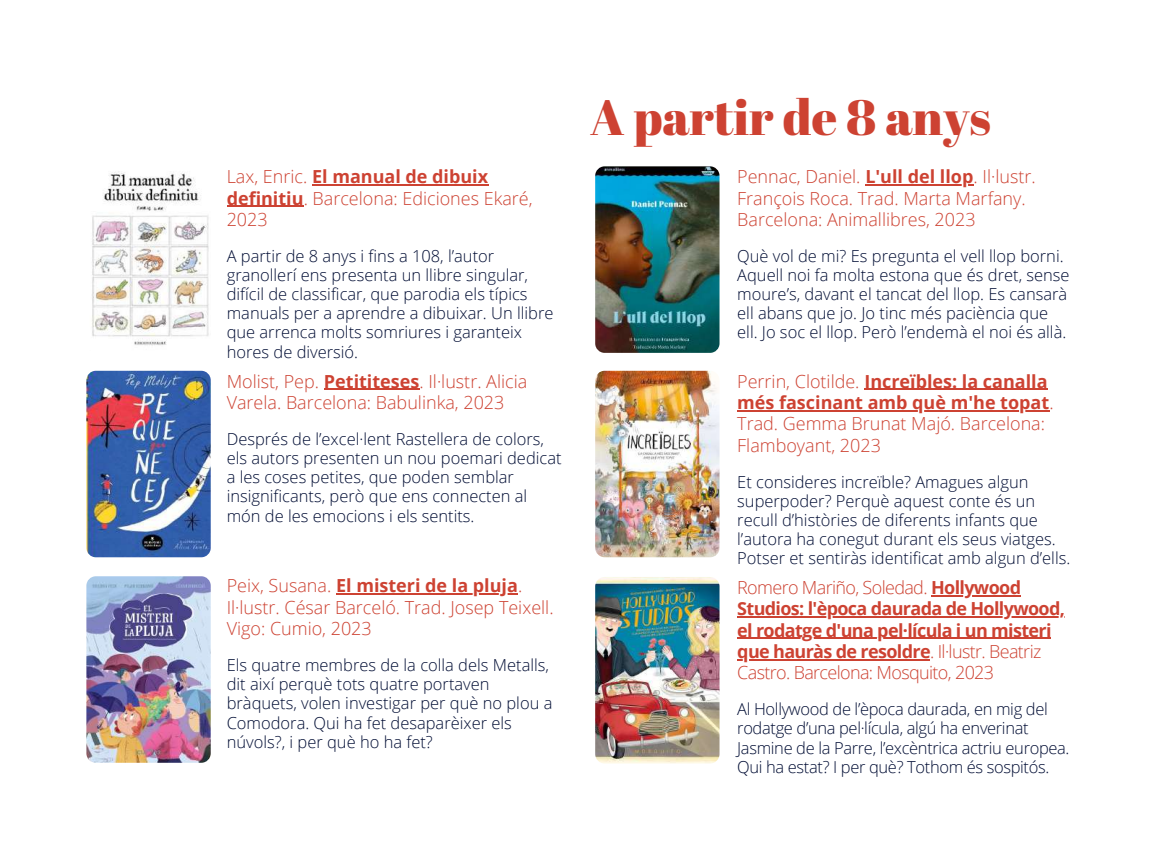
<style>
.page{position:relative;width:1152px;height:864px;background:#fff}
.page>*{position:absolute;margin:0;border:0;box-sizing:border-box;transform-origin:0 0}
.t1{font:49.5px "Abril Fatface";color:#cd4232}
.t2{font:300 18px/21.3px "Open Sans";color:#cd4232}
.t3{font:700 18px/21.3px "Open Sans";letter-spacing:-.035em;color:#cd4232}
.t4{font:300 16.5px/19.2px "Open Sans";color:#000d34}
.t5{font:300 16.5px/19.2px "Open Sans";letter-spacing:-.02em;color:#000d34}
.s1{font-weight:700}
.s2{font-weight:300}
</style>
<div class="page">
<img style="left:86px;top:371px;width:125px;height:186px;border-radius:9px">
<img style="left:595px;top:371px;width:125px;height:186px;border-radius:9px">
<img style="left:86px;top:576px;width:125px;height:187px;border-radius:9px">
<img style="left:595px;top:577px;width:125px;height:186px;border-radius:9px">
<img style="left:86px;top:166px;width:125px;height:186px;border-radius:9px">
<img style="left:595px;top:166px;width:125px;height:187px;border-radius:9px">
<hr style="left:312px;top:184px;width:176px;height:1px;background:#cd4232">
<hr style="left:227px;top:206px;width:77px;height:1px;background:#cd4232">
<hr style="left:865px;top:184px;width:109px;height:1px;background:#cd4232">
<hr style="left:324px;top:389px;width:96px;height:1px;background:#cd4232">
<hr style="left:336px;top:594px;width:182px;height:1px;background:#cd4232">
<hr style="left:864px;top:389px;width:184px;height:1px;background:#cd4232">
<hr style="left:737px;top:410px;width:313px;height:1px;background:#cd4232">
<hr style="left:931px;top:595px;width:89px;height:1px;background:#cd4232">
<hr style="left:737px;top:616px;width:327px;height:1px;background:#cd4232">
<hr style="left:737px;top:638px;width:314px;height:1px;background:#cd4232">
<hr style="left:737px;top:659px;width:193px;height:1px;background:#cd4232">
<p class="t2" style="left:227px;top:166px;width:307px">Lax, Enric. <span class="s1">El manual de dibuix definitiu</span>. Barcelona: Ediciones Ekaré,<br>2023</p>
<p class="t4" style="left:227px;top:246px;width:328px">A partir de 8 anys i fins a 108, l’autor granollerí ens presenta un llibre singular, difícil de classificar, que parodia els típics manuals per a aprendre a dibuixar. Un llibre que arrenca molts somriures i garanteix hores de diversió.</p>
<p class="t2" style="left:227px;top:370px;width:302px">Molist, Pep. <span class="s1">Petititeses</span>. Il·lustr. Alicia<br>Varela. Barcelona: Babulinka, 2023</p>
<p class="t4" style="left:227px;top:429px;width:336px">Després de l’excel·lent Rastellera de colors, els autors presenten un nou poemari dedicat a les coses petites, que poden semblar insignificants, però que ens connecten al món de les emocions i els sentits.</p>
<p class="t2" style="left:227px;top:575px;width:328px">Peix, Susana. <span class="s1">El misteri de la pluja</span>.<br>Il·lustr. César Barceló. Trad. Josep Teixell.<br>Vigo: Cumio, 2023</p>
<p class="t4" style="left:227px;top:655px;width:327px">Els quatre membres de la colla dels Metalls, dit així perquè tots quatre portaven bràquets, volen investigar per què no plou a Comodora. Qui ha fet desaparèixer els núvols?, i per què ho ha fet?</p>
<h1 class="t1" style="left:590px;top:83px;width:402px">A partir de 8 anys</h1>
<p class="t2" style="left:737px;top:166px;width:300px">Pennac, Daniel. <span class="s1">L'ull del llop</span>. Il·lustr.<br>François Roca. Trad. Marta Marfany.<br>Barcelona: Animallibres, 2023</p>
<p class="t4" style="left:737px;top:246px;width:334px">Què vol de mi? Es pregunta el vell llop borni.<br>Aquell noi fa molta estona que és dret, sense moure’s, davant el tancat del llop. Es cansarà ell abans que jo. Jo tinc més paciència que ell. Jo soc el llop. Però l’endemà el noi és allà.</p>
<p class="t2" style="left:737px;top:370px;width:318px">Perrin, Clotilde. <span class="s1">Increïbles: la canalla més fascinant amb què m'he topat</span>.<br>Trad. Gemma Brunat Majó. Barcelona:<br>Flamboyant, 2023</p>
<p class="t4" style="left:737px;top:472px;width:335px">Et consideres increïble? Amagues algun superpoder? Perquè aquest conte és un recull d’històries de diferents infants que l’autora ha conegut durant els seus viatges.<br>Potser et sentiràs identificat amb algun d’ells.</p>
<p class="t3" style="left:737px;top:576px;width:329px"><span class="s2">Romero Mariño, Soledad.</span> Hollywood Studios: l'època daurada de Hollywood, el rodatge d'una pel·lícula i un misteri que hauràs de resoldre<span class="s2">. Il·lustr. Beatriz Castro. Barcelona: Mosquito, 2023</span></p>
<p class="t5" style="left:737px;top:699px;width:334px">Al Hollywood de l’època daurada, en mig del rodatge d’una pel·lícula, algú ha enverinat Jasmine de la Parre, l’excèntrica actriu europea.<br>Qui ha estat? I per què? Tothom és sospitós.</p>
</div>
